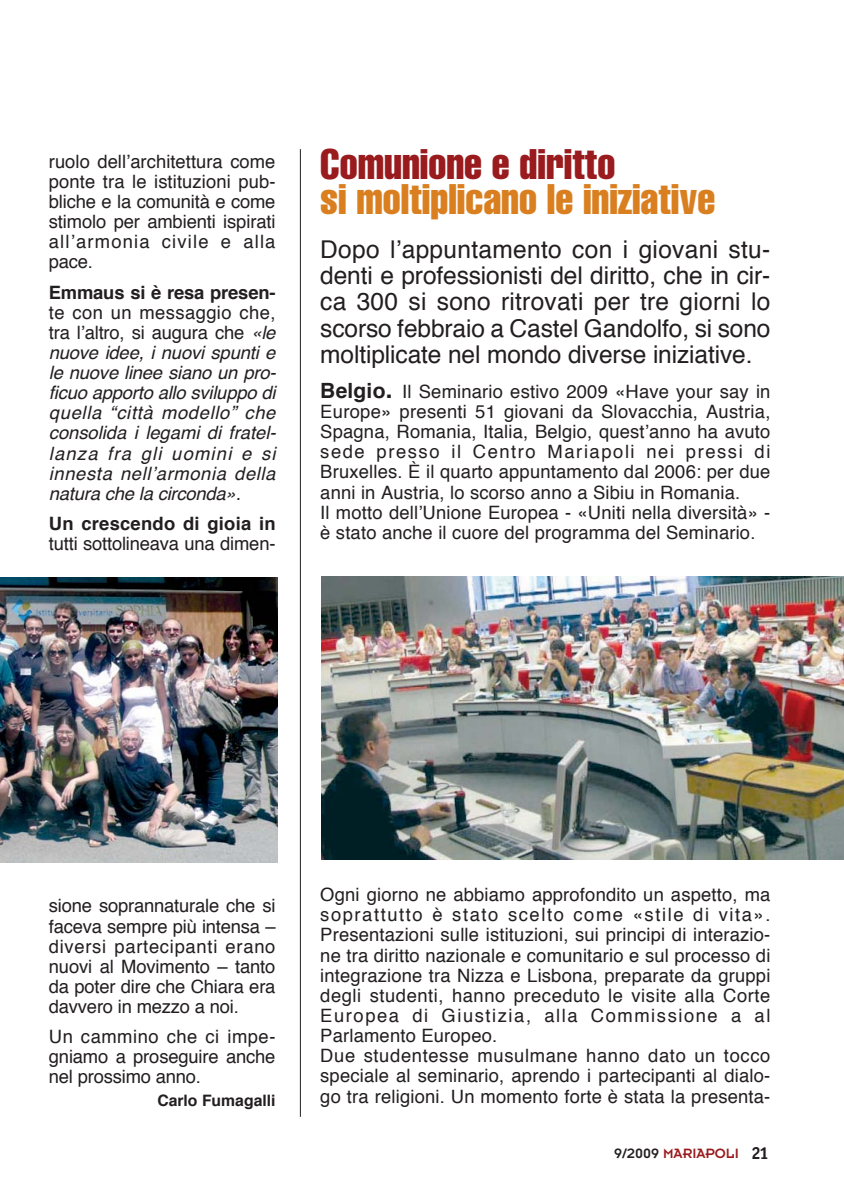
<style>
.page{position:relative;width:844px;height:1191px;background:#fff}
.page>*{position:absolute;margin:0;border:0;box-sizing:border-box;transform-origin:0 0}
.t1{font:extra-condensed 42px/35px "Helvetica";color:#d97f20}
.t2{font:24.5px/26.2px "Helvetica";letter-spacing:-.005em;color:#231f20;text-align:justify}
.t3{font:18.38px/20.1px "Helvetica";letter-spacing:.01em;color:#231f20;text-align:justify}
.t4{font:italic 18.38px/20.1px "Helvetica";letter-spacing:.035em;color:#231f20;text-align:justify}
.t5{font:18.38px/20.1px "Helvetica";letter-spacing:-.01em;color:#231f20}
.t6{font:700 15.75px "Helvetica";color:#231f20}
.t7{font:14.88px "Insignia";color:#991b1e}
.s1{font-weight:700;font-style:normal}
.s2{font-style:normal}
.s3{font-weight:700}
.s4{color:#991b1e}
.s5{font-weight:700;font-size:21px}
.s6{font-weight:700;font-size:24.5px}
.s7{color:#231f20}
.s8{font-family:"Officina Sans";font-weight:700;font-size:17.5px;color:#231f20}
</style>
<div class="page">
<hr style="left:300px;top:149px;width:1px;height:967px;background:#231f20">
<img style="left:0;top:577px;width:277px;height:285px">
<img style="left:321px;top:576px;width:522px;height:283px">
<p class="t3" style="left:49px;top:153px;width:228px">ruolo dell’architettura come ponte tra le istituzioni pub&shy;bliche e la comunità e come stimolo per ambienti ispirati all’armonia civile e alla pace.</p>
<p class="t4" style="left:49px;top:283px;width:228px"><span class="s1">Emmaus si è resa presen&shy;</span><span class="s2">te con un messaggio che, tra l’altro, si augura che</span> «le nuove idee, i nuovi spunti e le nuove linee siano un pro&shy;ficuo apporto allo sviluppo di quella “città modello” che consolida i legami di fratel&shy;lanza fra gli uomini e si innesta nell’armonia della natura che la circonda».</p>
<p class="t5" style="left:49px;top:515px;width:228px"><span class="s3">Un crescendo di gioia in </span>tutti sottolineava una dimen-</p>
<p class="t1" style="left:320px;top:149px;width:396px"><span class="s4">Comunione e diritto<br></span>si moltiplicano le iniziative</p>
<p class="t2" style="left:320px;top:238px;width:451px">Dopo l’appuntamento con i giovani stu&shy;denti e professionisti del diritto, che in cir&shy;ca 300 si sono ritrovati per tre giorni lo scorso febbraio a Castel Gandolfo, si sono moltiplicate nel mondo diverse iniziative.</p>
<p class="t3" style="left:320px;top:383px;width:451px;text-align:left"><span class="s5">Belgio</span><span class="s6">.</span> Il Seminario estivo 2009 «Have your say in Europe» presenti 51 giovani da Slovacchia, Austria, Spagna, Romania, Italia, Belgio, quest’anno ha avuto sede presso il Centro Mariapoli nei pressi di Bruxelles. È il quarto appuntamento dal 2006: per due anni in Austria, lo scorso anno a Sibiu in Romania.<br>Il motto dell’Unione Europea - «Uniti nella diversità» - è stato anche il cuore del programma del Seminario.</p>
<p class="t3" style="left:49px;top:897px;width:228px">sione soprannaturale che si faceva sempre più intensa – diversi partecipanti erano nuovi al Movimento – tanto da poter dire che Chiara era davvero in mezzo a noi.</p>
<p class="t3" style="left:49px;top:1028px;width:228px">Un cammino che ci impe&shy;gniamo a proseguire anche nel prossimo anno.</p>
<p class="t6" style="left:157px;top:1093px;width:120px">Carlo Fumagalli</p>
<p class="t3" style="left:320px;top:886px;width:451px;text-align:left">Ogni giorno ne abbiamo approfondito un aspetto, ma soprattutto è stato scelto come «stile di vita».<br>Presentazioni sulle istituzioni, sui principi di interazio&shy;ne tra diritto nazionale e comunitario e sul processo di integrazione tra Nizza e Lisbona, preparate da gruppi degli studenti, hanno preceduto le visite alla Corte Europea di Giustizia, alla Commissione a al Parlamento Europeo.<br>Due studentesse musulmane hanno dato un tocco speciale al seminario, aprendo i partecipanti al dialo&shy;go tra religioni. Un momento forte è stata la presenta-</p>
<p class="t7" style="left:614px;top:1149px;width:156px"><span class="s7">9/2009</span> MARIAPOLI <span class="s8">21</span></p>
</div>
